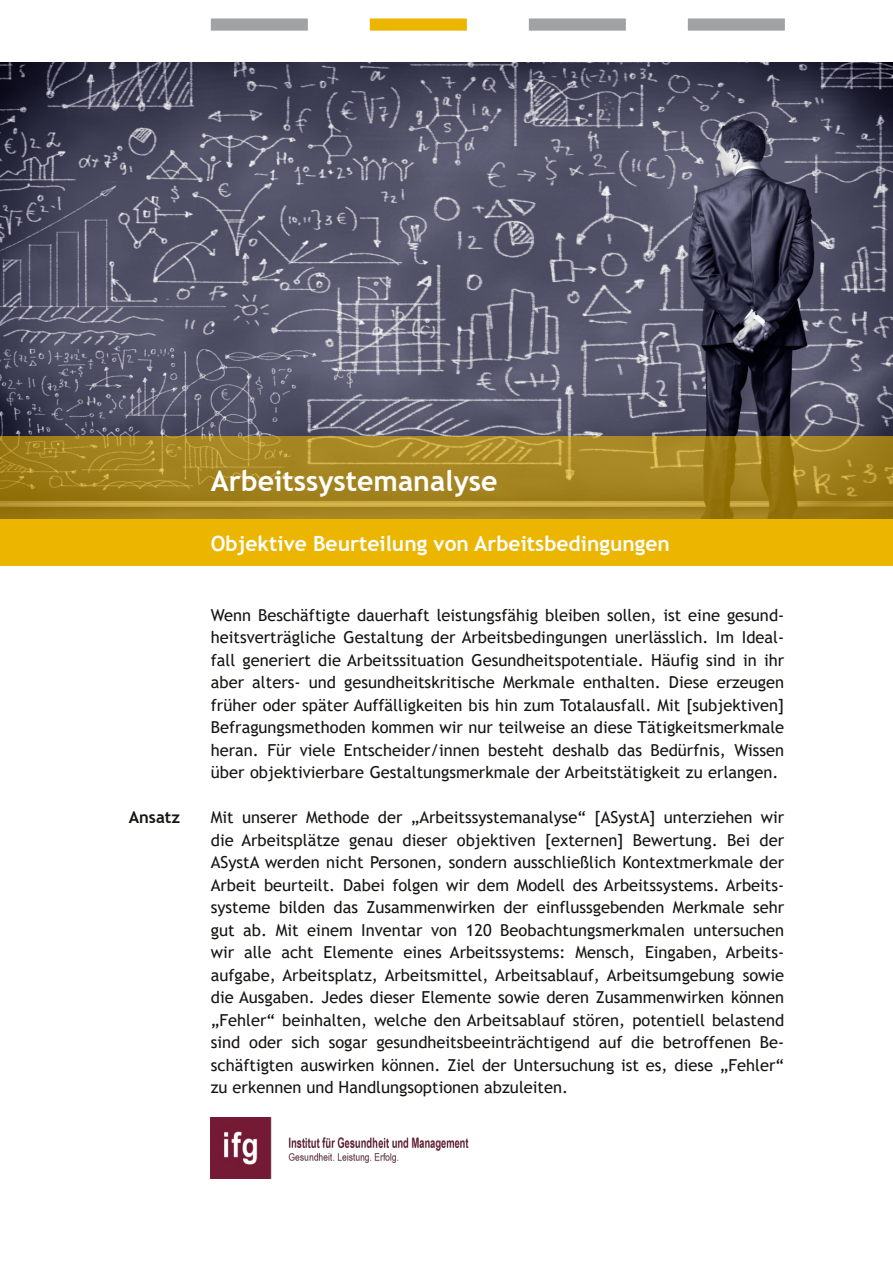
<style>
.page{position:relative;width:893px;height:1263px;background:#fff}
.page>*{position:absolute;margin:0;border:0;box-sizing:border-box;transform-origin:0 0}
.t1{font:700 28.5px "Trebuchet MS";color:#fff}
.t2{font:700 21px "Trebuchet MS";color:#fff}
.t3{font:16.5px/22.5px "Trebuchet MS";color:#161413;text-align:justify}
.t4{font:700 16.5px "Trebuchet MS";color:#161413}
</style>
<div class="page">
<img style="left:0;top:62px;width:893px;height:374px">
<img style="left:211px;top:1118px;width:258px;height:60px">
<div style="left:0;top:519px;width:893px;height:47px;background:#ebb500"></div>
<div style="left:0;top:436px;width:893px;height:94px;background:#ebb500;opacity:.6"></div>
<div style="left:212px;top:19px;width:95px;height:11px;background:#a0a2a4"></div>
<div style="left:211px;top:18px;width:97px;height:13px;border:2px solid #a0a2a4"></div>
<div style="left:689px;top:19px;width:95px;height:11px;background:#a0a2a4"></div>
<div style="left:688px;top:18px;width:97px;height:13px;border:2px solid #a0a2a4"></div>
<div style="left:371px;top:19px;width:95px;height:11px;background:#ebb500"></div>
<div style="left:370px;top:18px;width:97px;height:13px;border:2px solid #ebb500"></div>
<div style="left:530px;top:19px;width:95px;height:11px;background:#a0a2a4"></div>
<div style="left:529px;top:18px;width:97px;height:13px;border:2px solid #a0a2a4"></div>
<p class="t4" style="left:129px;top:808px;width:53px">Ansatz</p>
<h1 class="t1" style="left:211px;top:464px;width:288px">Arbeitssystemanalyse</h1>
<p class="t2" style="left:211px;top:531px;width:460px">Objektive Beurteilung von Arbeitsbedingungen</p>
<p class="t3" style="left:211px;top:604px;width:575px">Wenn Beschäftigte dauerhaft leistungsfähig bleiben sollen, ist eine gesund‐ heitsverträgliche Gestaltung der Arbeitsbedingungen unerlässlich. Im Ideal‐ fall generiert die Arbeitssituation Gesundheitspotentiale. Häufig sind in ihr aber alters‐ und gesundheitskritische Merkmale enthalten. Diese erzeugen früher oder später Auffälligkeiten bis hin zum Totalausfall. Mit [subjektiven] Befragungsmethoden kommen wir nur teilweise an diese Tätigkeitsmerkmale heran. Für viele Entscheider/innen besteht deshalb das Bedürfnis, Wissen über objektivierbare Gestaltungsmerkmale der Arbeitstätigkeit zu erlangen.</p>
<p class="t3" style="left:211px;top:806px;width:575px">Mit unserer Methode der „Arbeitssystemanalyse“ [ASystA] unterziehen wir die Arbeitsplätze genau dieser objektiven [externen] Bewertung. Bei der ASystA werden nicht Personen, sondern ausschließlich Kontextmerkmale der Arbeit beurteilt. Dabei folgen wir dem Modell des Arbeitssystems. Arbeits‐ systeme bilden das Zusammenwirken der einflussgebenden Merkmale sehr gut ab. Mit einem Inventar von 120 Beobachtungsmerkmalen untersuchen wir alle acht Elemente eines Arbeitssystems: Mensch, Eingaben, Arbeits‐ aufgabe, Arbeitsplatz, Arbeitsmittel, Arbeitsablauf, Arbeitsumgebung sowie die Ausgaben. Jedes dieser Elemente sowie deren Zusammenwirken können „Fehler“ beinhalten, welche den Arbeitsablauf stören, potentiell belastend sind oder sich sogar gesundheitsbeeinträchtigend auf die betroffenen Be‐ schäftigten auswirken können. Ziel der Untersuchung ist es, diese „Fehler“ zu erkennen und Handlungsoptionen abzuleiten.</p>
</div>
